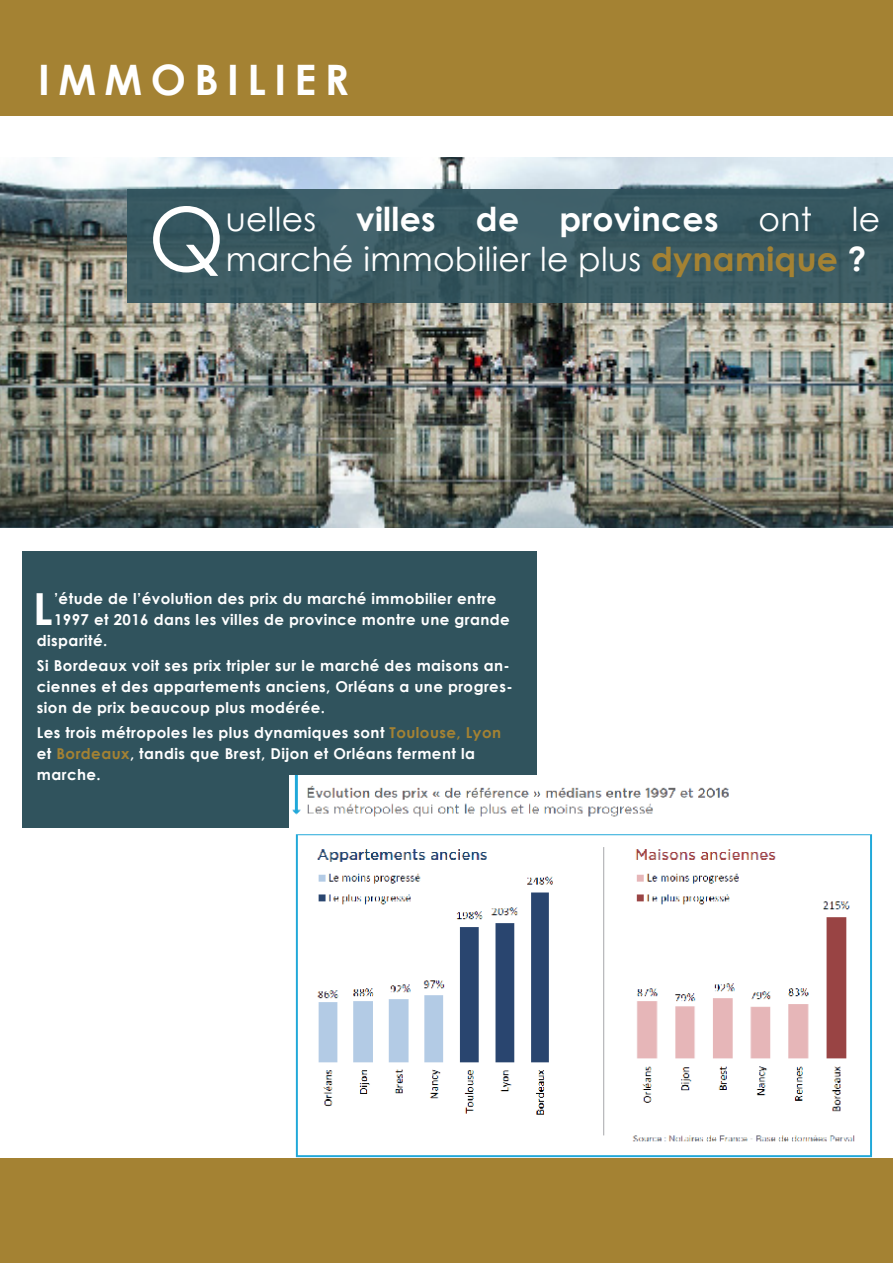
<style>
.page{position:relative;width:893px;height:1263px;background:#fff}
.page>*{position:absolute;margin:0;border:0;box-sizing:border-box;transform-origin:0 0}
.t1{font:88.2px "Century Gothic";color:#fff}
.t2{font:700 44.25px "Century Gothic";color:#fff}
.t3{font:700 42px "Century Gothic";letter-spacing:.2em;color:#fff}
.t4{font:33px/39.6px "Century Gothic";letter-spacing:.01em;color:#fff}
.t5{font:700 15px/21px "Century Gothic";letter-spacing:.03em;color:#fff}
.s1{font-weight:700}
.s2{font-weight:700;color:#a48233}
.s3{color:#a48233}
</style>
<div class="page">
<div style="left:0;top:0;width:893px;height:116px;background:#a48233"></div>
<img style="left:0;top:158px;width:893px;height:369px">
<div style="left:128px;top:189px;width:765px;height:114px;background:#395961"></div>
<div style="left:23px;top:551px;width:514px;height:277px;background:#30535d"></div>
<img style="left:289px;top:775px;width:583px;height:384px">
<div style="left:0;top:1159px;width:893px;height:104px;background:#a48233"></div>
<p class="t3" style="left:38px;top:48px;width:312px">IMMOBILIER</p>
<p class="t1" style="left:148px;top:177px;width:78px">Q</p>
<p class="t4" style="left:226px;top:199px;width:656px">uelles <span class="s1">villes de provinces</span> ont le marché immobilier le plus <span class="s2">dynamique</span> <span class="s1">?</span></p>
<p class="t2" style="left:33px;top:575px;width:21px">L</p>
<p class="t5" style="left:54px;top:587px;width:444px">’étude de l’évolution des prix du marché immobilier entre</p>
<p class="t5" style="left:54px;top:608px;width:457px">1997 et 2016 dans les villes de province montre une grande</p>
<p class="t5" style="left:37px;top:629px;width:72px">disparité.</p>
<p class="t5" style="left:37px;top:654px;width:477px">Si Bordeaux voit ses prix tripler sur le marché des maisons an&shy;ciennes et des appartements anciens, Orléans a une progres&shy;sion de prix beaucoup plus modérée.</p>
<p class="t5" style="left:37px;top:722px;width:466px">Les trois métropoles les plus dynamiques sont <span class="s3">Toulouse, Lyon </span>et <span class="s3">Bordeaux</span>, tandis que Brest, Dijon et Orléans ferment la marche.</p>
</div>
